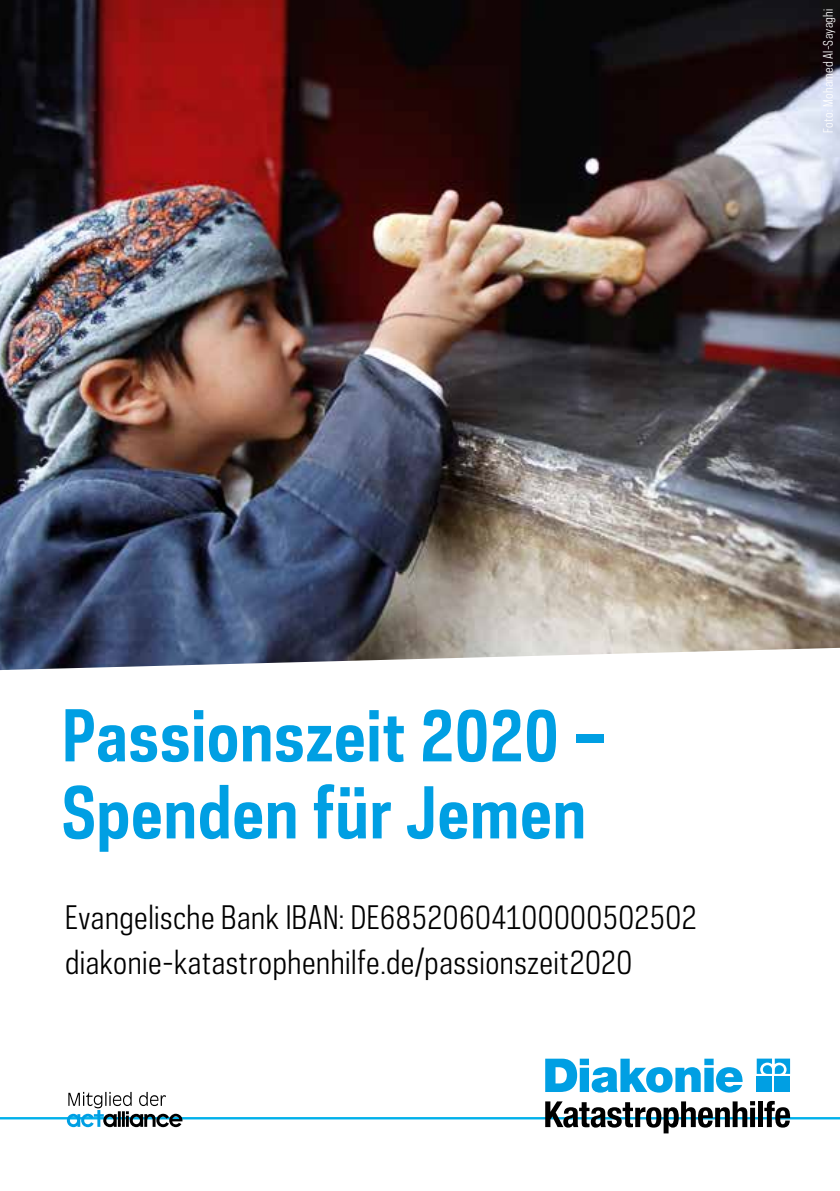
<style>
.page{position:relative;width:840px;height:1191px;background:#fff}
.page>*{position:absolute;margin:0;border:0;box-sizing:border-box;transform-origin:0 0}
.t1{font:700 66.8px/77px "Galaxie Polaris Condensed";letter-spacing:.01em;color:#009fe3}
.t2{font:30.4px/44.6px "Galaxie Polaris Condensed";letter-spacing:.015em;color:#000}
.t3{font:12.2px "Galaxie Polaris Condensed";letter-spacing:.025em;color:#fff}
</style>
<div class="page">
<hr style="left:0;top:1117px;width:839px;height:2px;background:#00b1eb">
<img style="left:0;top:0;width:839px;height:670px">
<svg style="left:545px;top:1058px;width:197px;height:34px"></svg>
<svg style="left:756px;top:1058px;width:33px;height:15px"></svg>
<div style="left:756px;top:1076px;width:15px;height:16px;background:#009fe3"></div>
<div style="left:774px;top:1076px;width:15px;height:16px;background:#009fe3"></div>
<svg style="left:545px;top:1101px;width:209px;height:32px"></svg>
<div style="left:757px;top:1101px;width:5px;height:26px;background:#000"></div>
<svg style="left:764px;top:1101px;width:25px;height:26px"></svg>
<svg style="left:67px;top:1092px;width:115px;height:35px"></svg>
<p class="t3" style="left:819px;top:133px;width:126px;rotate:-90deg">Foto: Mohamed Al-Sayaghi</p>
<h1 class="t1" style="left:62px;top:696px;width:547px">Passionszeit 2020 –<br>Spenden für Jemen</h1>
<p class="t2" style="left:65px;top:894px;width:633px">Evangelische Bank IBAN: DE68520604100000502502 diakonie-katastrophenhilfe.de/passionszeit2020</p>
</div>
